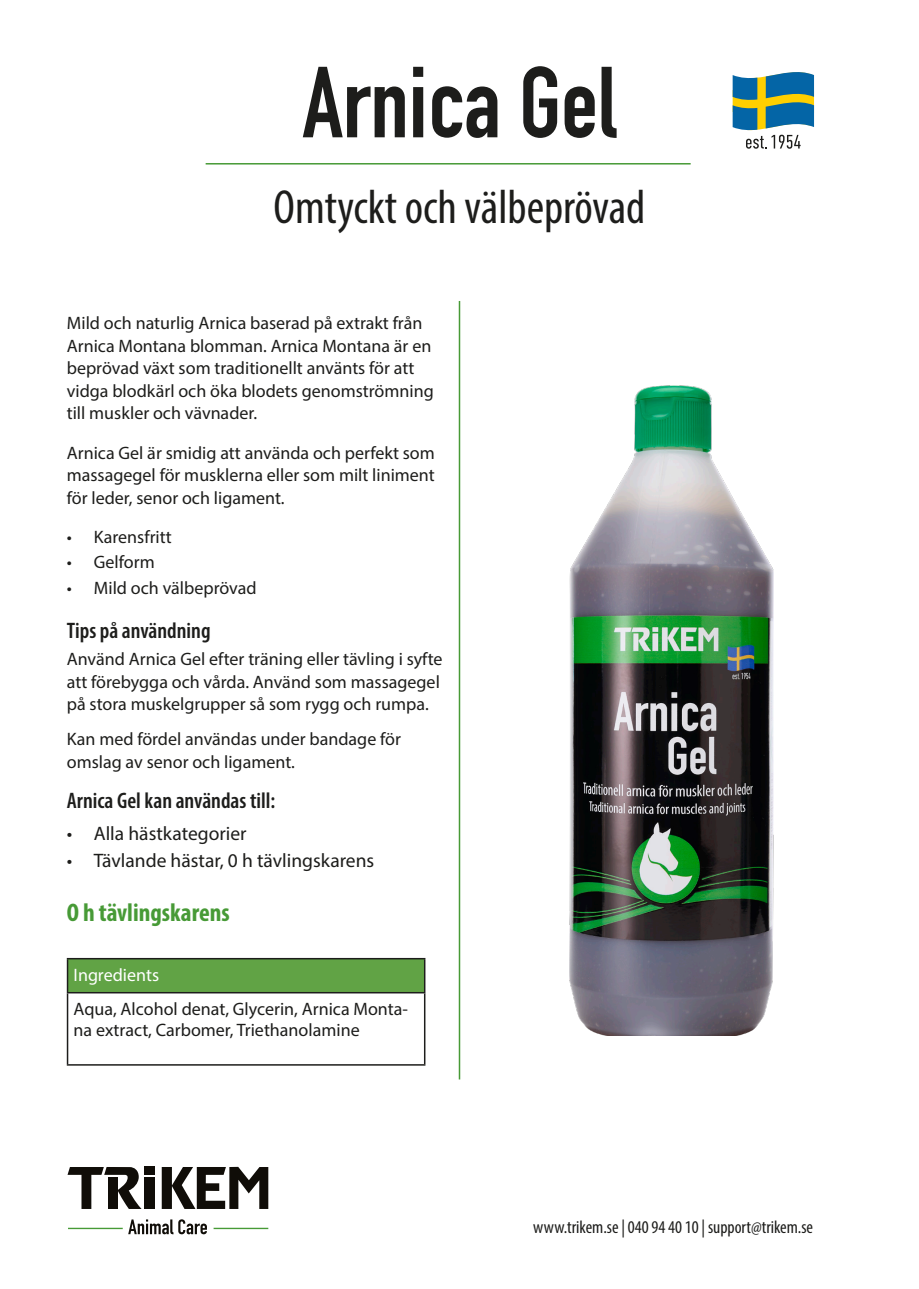
<style>
.page{position:relative;width:919px;height:1289px;background:#fff}
.page>*{position:absolute;margin:0;border:0;box-sizing:border-box;transform-origin:0 0}
.t1{font:99px "DIN Engschrift LT Pro";color:#1d1d1b}
.t2{font:condensed 48px "Myriad Pro";color:#1d1d1b}
.t3{font:700 condensed 25.5px "Myriad Pro";color:#479a36}
.t4{font:600 condensed 22.5px "Myriad Pro";color:#1d1d1b}
.t5{font:19.5px "Myriad Pro";color:#1d1d1b}
.t6{font:18px/22.5px "Myriad Pro";color:#1d1d1b}
.t7{font:condensed 18px "Myriad Pro";color:#1d1d1b}
.t8{font:18px "Myriad Pro";color:#fff}
</style>
<div class="page">
<svg style="left:732px;top:72px;width:82px;height:77px"></svg>
<hr style="left:206px;top:163px;width:484px;height:1px;background:#479a36">
<div style="left:144px;top:1166px;width:11px;height:8px;background:#100d08"></div>
<div style="left:144px;top:1177px;width:10px;height:31px;background:#100d08"></div>
<svg style="left:162px;top:1166px;width:106px;height:42px"></svg>
<svg style="left:67px;top:1167px;width:74px;height:41px"></svg>
<svg style="left:128px;top:1219px;width:79px;height:15px"></svg>
<hr style="left:213px;top:1227px;width:55px;height:2px;background:#479a36">
<hr style="left:68px;top:1227px;width:55px;height:2px;background:#479a36">
<div style="left:68px;top:958px;width:356px;height:34px;background:#61a345"></div>
<hr style="left:67px;top:957px;width:358px;height:2px;background:#1d1d1b">
<hr style="left:67px;top:959px;width:1px;height:32px;background:#1d1d1b">
<hr style="left:424px;top:959px;width:1px;height:32px;background:#1d1d1b">
<hr style="left:67px;top:991px;width:358px;height:2px;background:#1d1d1b">
<hr style="left:67px;top:993px;width:1px;height:71px;background:#1d1d1b">
<hr style="left:424px;top:993px;width:1px;height:71px;background:#1d1d1b">
<hr style="left:67px;top:1064px;width:358px;height:1px;background:#1d1d1b">
<img style="left:569px;top:385px;width:204px;height:650px">
<hr style="left:458px;top:301px;width:2px;height:778px;background:#479a36">
<p class="t1" style="left:302px;top:44px;width:315px">Arnica Gel</p>
<p class="t2" style="left:273px;top:178px;width:373px">Omtyckt och välbeprövad</p>
<p class="t6" style="left:67px;top:312px;width:368px">Mild och naturlig Arnica baserad på extrakt från Arnica Montana blomman. Arnica Montana är en beprövad växt som traditionellt använts för att vidga blodkärl och öka blodets genomströmning till muskler och vävnader.</p>
<p class="t6" style="left:67px;top:441px;width:369px;text-align:justify">Arnica Gel är smidig att använda och perfekt som massagegel för musklerna eller som milt liniment för leder, senor och ligament.</p>
<p class="t6" style="left:67px;top:525px;width:106px">• Karensfritt</p>
<p class="t6" style="left:67px;top:551px;width:89px">• Gelform</p>
<p class="t6" style="left:67px;top:576px;width:191px">• Mild och välbeprövad</p>
<p class="t4" style="left:67px;top:617px;width:145px">Tips på användning</p>
<p class="t6" style="left:67px;top:647px;width:377px">Använd Arnica Gel efter träning eller tävling i syfte att förebygga och vårda. Använd som massagegel på stora muskelgrupper så som rygg och rumpa.</p>
<p class="t6" style="left:67px;top:727px;width:336px">Kan med fördel användas under bandage för omslag av senor och ligament.</p>
<p class="t4" style="left:67px;top:786px;width:210px">Arnica Gel kan användas till:</p>
<p class="t5" style="left:67px;top:821px;width:181px">• Alla hästkategorier</p>
<p class="t5" style="left:67px;top:848px;width:309px">• Tävlande hästar, 0 h tävlingskarens</p>
<p class="t3" style="left:67px;top:896px;width:164px">O h tävlingskarens</p>
<p class="t8" style="left:74px;top:963px;width:87px">Ingredients</p>
<p class="t6" style="left:74px;top:997px;width:336px;line-height:21.6px">Aqua, Alcohol denat, Glycerin, Arnica Monta&shy;na extract, Carbomer, Triethanolamine</p>
<p class="t7" style="left:533px;top:1215px;width:281px">www.trikem.se | 040 94 40 10 | support@trikem.se</p>
</div>
